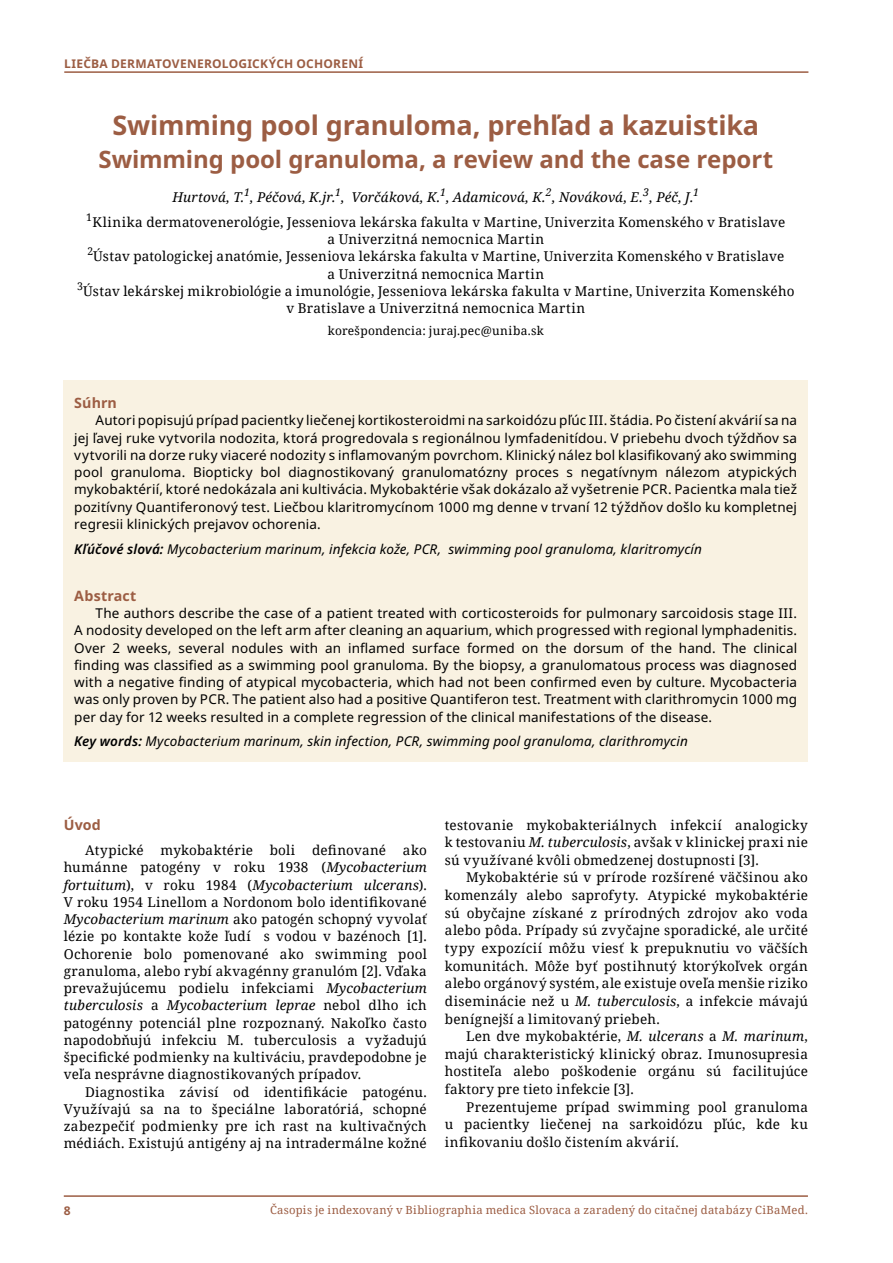
<style>
.page{position:relative;width:893px;height:1263px;background:#fff}
.page>*{position:absolute;margin:0;border:0;box-sizing:border-box;transform-origin:0 0}
.t1{font:700 27px "Noto Sans";letter-spacing:-.005em;color:#9c5d43}
.t2{font:700 24px "Noto Sans";letter-spacing:-.005em;color:#9c5d43}
.t3{font:700 14.25px "Noto Sans";letter-spacing:.01em;color:#9c5d43}
.t4{font:13.5px/17.2px "Noto Serif";letter-spacing:.015em;color:#000;text-align:justify}
.t5{font:13.5px/17.2px "Noto Sans";letter-spacing:.01em;color:#000;text-align:justify}
.t6{font:italic 13.5px "Noto Sans";letter-spacing:.01em;color:#000}
.t7{font:700 12px "Noto Sans";letter-spacing:.02em;color:#9c5d43}
.t8{font:12px "Noto Serif";letter-spacing:.02em;color:#000}
.t9{font:11.25px "Noto Serif";letter-spacing:.025em;color:#9c5d43}
.s1{font-style:italic}
.s2{font-weight:600}
</style>
<div class="page">
<hr style="left:64px;top:71px;width:744px;height:2px;background:#9c5d43">
<hr style="left:64px;top:1195px;width:744px;height:2px;background:#9c5d43">
<div style="left:64px;top:380px;width:744px;height:381px;background:#f9f2e2"></div>
<p class="t7" style="left:64px;top:57px;width:301px">LIEČBA DERMATOVENEROLOGICKÝCH OCHORENÍ</p>
<h1 class="t1" style="left:112px;top:110px;width:648px">Swimming pool granuloma, prehľad a kazuistika</h1>
<h2 class="t2" style="left:99px;top:145px;width:676px">Swimming pool granuloma, a review and the case report</h2>
<p class="t4" style="left:86px;top:184px;width:701px;line-height:24.8px;text-align:center"><span class="s1">Hurtová, T.</span><sup>1</sup><span class="s1">, Péčová, K.jr.</span><sup>1</sup><span class="s1">, Vorčáková, K.</span><sup>1</sup><span class="s1">, Adamicová, K.</span><sup>2</sup><span class="s1">, Nováková, E.</span><sup>3</sup><span class="s1">, Péč, J.</span><sup>1<br></sup><sup>1</sup>Klinika dermatovenerológie, Jesseniova lekárska fakulta v Martine, Univerzita Komenského v Bratislave</p>
<p class="t4" style="left:77px;top:230px;width:719px;text-align:center">a Univerzitná nemocnica Martin<br><sup>2</sup>Ústav patologickej anatómie, Jesseniova lekárska fakulta v Martine, Univerzita Komenského v Bratislave<br>a Univerzitná nemocnica Martin<br><sup>3</sup>Ústav lekárskej mikrobiológie a imunológie, Jesseniova lekárska fakulta v Martine, Univerzita Komenského v Bratislave a Univerzitná nemocnica Martin</p>
<p class="t8" style="left:328px;top:322px;width:218px">korešpondencia: juraj.pec@uniba.sk</p>
<p class="t3" style="left:74px;top:395px;width:44px">Súhrn</p>
<p class="t5" style="left:74px;top:412px;width:724px;text-indent:21px">Autori popisujú prípad pacientky liečenej kortikosteroidmi na sarkoidózu pľúc III. štádia. Po čistení akvárií sa na jej ľavej ruke vytvorila nodozita, ktorá progredovala s regionálnou lymfadenitídou. V priebehu dvoch týždňov sa vytvorili na dorze ruky viaceré nodozity s inflamovaným povrchom. Klinický nález bol klasifikovaný ako swimming pool granuloma. Biopticky bol diagnostikovaný granulomatózny proces s negatívnym nálezom atypických mykobaktérií, ktoré nedokázala ani kultivácia. Mykobaktérie však dokázalo až vyšetrenie PCR. Pacientka mala tiež pozitívny Quantiferonový test. Liečbou klaritromycínom 1000 mg denne v trvaní 12 týždňov došlo ku kompletnej regresii klinických prejavov ochorenia.</p>
<p class="t6" style="left:74px;top:539px;width:629px"><span class="s2">Kľúčové slová:</span> Mycobacterium marinum, infekcia kože, PCR, swimming pool granuloma, klaritromycín</p>
<p class="t3" style="left:74px;top:587px;width:64px">Abstract</p>
<p class="t5" style="left:74px;top:605px;width:724px;text-indent:21px">The authors describe the case of a patient treated with corticosteroids for pulmonary sarcoidosis stage III.<br>A nodosity developed on the left arm after cleaning an aquarium, which progressed with regional lymphadenitis.<br>Over 2 weeks, several nodules with an inflamed surface formed on the dorsum of the hand. The clinical finding was classified as a swimming pool granuloma. By the biopsy, a granulomatous process was diagnosed with a negative finding of atypical mycobacteria, which had not been confirmed even by culture. Mycobacteria was only proven by PCR. The patient also had a positive Quantiferon test. Treatment with clarithromycin 1000 mg per day for 12 weeks resulted in a complete regression of the clinical manifestations of the disease.</p>
<p class="t6" style="left:74px;top:732px;width:615px"><span class="s2">Key words:</span> Mycobacterium marinum, skin infection, PCR, swimming pool granuloma, clarithromycin</p>
<p class="t3" style="left:64px;top:817px;width:39px">Úvod</p>
<p class="t4" style="left:64px;top:841px;width:365px;text-indent:21px">Atypické mykobaktérie boli definované ako humánne patogény v roku 1938 (<span class="s1">Mycobacterium fortuitum</span>), v roku 1984 (<span class="s1">Mycobacterium ulcerans</span>).<br>V roku 1954 Linellom a Nordonom bolo identifikované <span class="s1">Mycobacterium marinum</span> ako patogén schopný vyvolať lézie po kontakte kože ľudí s vodou v bazénoch [1].<br>Ochorenie bolo pomenované ako swimming pool granuloma, alebo rybí akvagénny granulóm [2]. Vďaka prevažujúcemu podielu infekciami <span class="s1">Mycobacterium tuberculosis</span> a <span class="s1">Mycobacterium leprae</span> nebol dlho ich patogénny potenciál plne rozpoznaný. Nakoľko často napodobňujú infekciu M. tuberculosis a vyžadujú špecifické podmienky na kultiváciu, pravdepodobne je veľa nesprávne diagnostikovaných prípadov.</p>
<p class="t4" style="left:64px;top:1082px;width:365px;text-indent:21px">Diagnostika závisí od identifikácie patogénu.<br>Využívajú sa na to špeciálne laboratóriá, schopné zabezpečiť podmienky pre ich rast na kultivačných médiách. Existujú antigény aj na intradermálne kožné</p>
<p class="t4" style="left:445px;top:815px;width:365px;line-height:17.7px">testovanie mykobakteriálnych infekcií analogicky k testovaniu <span class="s1">M. tuberculosis</span>, avšak v klinickej praxi nie sú využívané kvôli obmedzenej dostupnosti [3].</p>
<p class="t4" style="left:445px;top:868px;width:365px;line-height:17.7px;text-indent:21px">Mykobaktérie sú v prírode rozšírené väčšinou ako komenzály alebo saprofyty. Atypické mykobaktérie sú obyčajne získané z prírodných zdrojov ako voda alebo pôda. Prípady sú zvyčajne sporadické, ale určité typy expozícií môžu viesť k prepuknutiu vo väčších komunitách. Môže byť postihnutý ktorýkoľvek orgán alebo orgánový systém, ale existuje oveľa menšie riziko diseminácie než u <span class="s1">M. tuberculosis</span>, a infekcie mávajú benígnejší a limitovaný priebeh.</p>
<p class="t4" style="left:445px;top:1027px;width:365px;line-height:17.7px;text-indent:21px">Len dve mykobaktérie, <span class="s1">M. ulcerans</span> a <span class="s1">M. marinum</span>, majú charakteristický klinický obraz. Imunosupresia hostiteľa alebo poškodenie orgánu sú facilitujúce faktory pre tieto infekcie [3].</p>
<p class="t4" style="left:445px;top:1097px;width:365px;line-height:17.7px;text-indent:21px">Prezentujeme prípad swimming pool granuloma u pacientky liečenej na sarkoidózu pľúc, kde ku infikovaniu došlo čistením akvárií.</p>
<p class="t7" style="left:64px;top:1203px;width:8px">8</p>
<p class="t9" style="left:270px;top:1202px;width:539px">Časopis je indexovaný v Bibliographia medica Slovaca a zaradený do citačnej databázy CiBaMed.</p>
</div>
